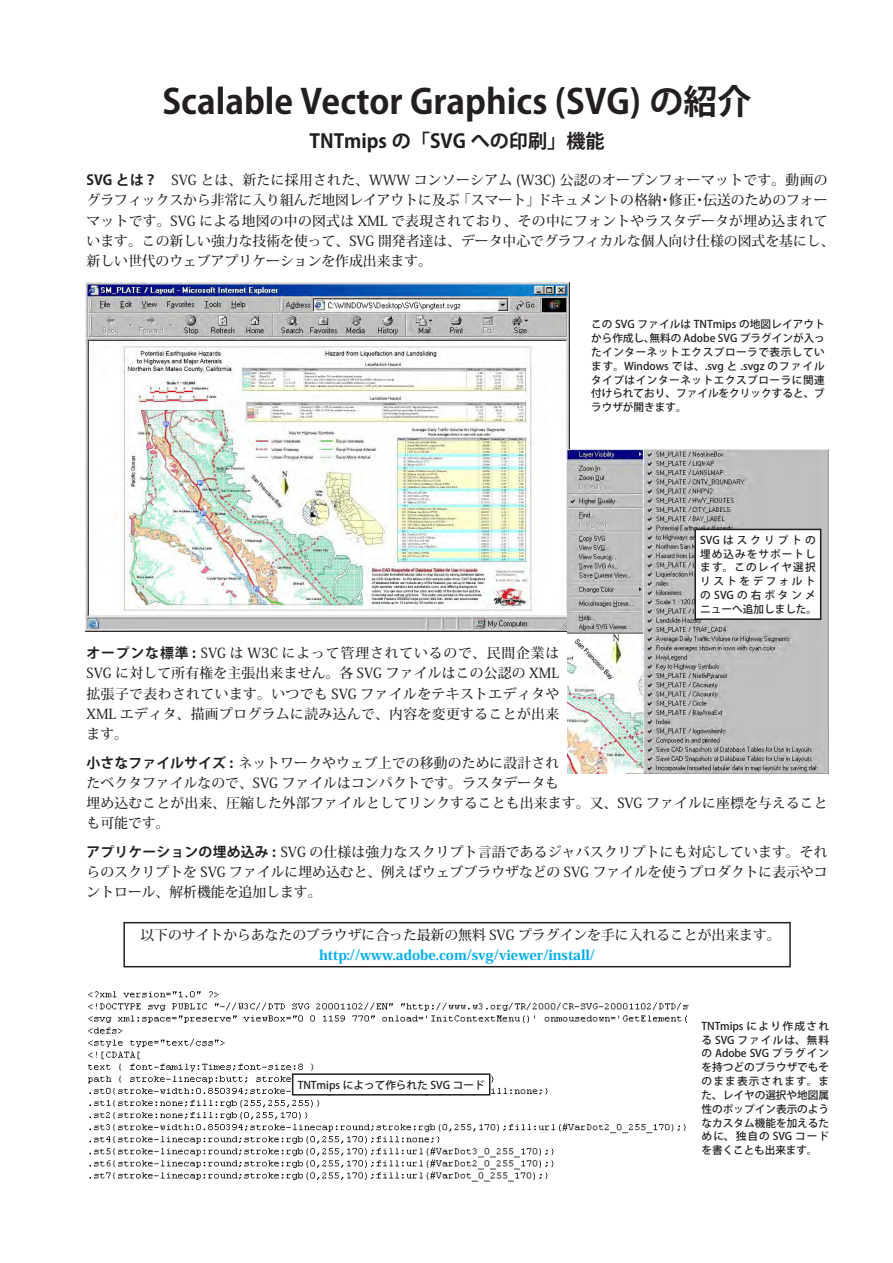
<style>
.page{position:relative;width:893px;height:1263px;background:#fff}
.page>*{position:absolute;margin:0;border:0;box-sizing:border-box;transform-origin:0 0}
.タイトル{font:700 34.05px "Koz Go Pro";color:#231f20}
.t1{font:700 19.2px "Koz Go Pro";color:#231f20}
.本文{font:500 13.8px/20.2px "Koz Min Pro";color:#231f20}
.本文-2{font:500 13.8px/20.2px "Koz Min Pro";letter-spacing:.025em;color:#231f20;text-align:right}
.本文-3{font:800 13.8px "Koz Min Pro";color:#00aeef}
.画面の説明{font:500 10.65px/13.8px "Koz Go Pro";color:#231f20;text-align:justify}
.画面の説明-2{font:500 10.65px/13.8px "Koz Go Pro";letter-spacing:.05em;color:#231f20}
.画面の説明-3{font:500 10.65px/13.8px "Koz Go Pro";letter-spacing:.105em;color:#231f20}
.s1{font-family:"Koz Go Pro";font-weight:700}
</style>
<div class="page">
<img style="left:85px;top:283px;width:485px;height:348px">
<img style="left:568px;top:450px;width:261px;height:323px">
<img style="left:88px;top:991px;width:600px;height:191px">
<div style="left:293px;top:1074px;width:197px;height:21px;background:#fff"></div>
<div style="left:292px;top:1073px;width:198px;height:22px;border:2px solid #231f20"></div>
<div style="left:695px;top:529px;width:126px;height:90px;background:#fff"></div>
<div style="left:694px;top:529px;width:127px;height:91px;border:2px solid #231f20"></div>
<div style="left:123px;top:922px;width:668px;height:45px;border:2px solid #231f20"></div>
<p class="タイトル" style="left:163px;top:80px;width:590px">Scalable Vector Graphics (SVG) の紹介</p>
<p class="t1" style="left:310px;top:129px;width:297px">TNTmips の「SVG への印刷」機能</p>
<p class="本文-2" style="left:87px;top:169px;width:743px"><span class="s1">SVG とは？</span>　SVG とは、新たに採用された、WWW コンソーシアム W( 3C) 公認のオープンフォーマットです。動画の伝送のためのフォー</p>
<p class="本文" style="left:87px;top:190px;width:749px">グラフィックスから非常に入り組んだ地図レイアウトに及ぶ<br>マットです。SVG による地図の中の図式は XML で表現されており、その中にフォントやラスタデータが埋め込まれています。この新しい強力な技術を使って、SVG 開発者達は、データ中心でグラフィカルな個人向け仕様の図式を基にし、新しい世代のウェブアプリケーションを作成出来ます。</p>
<p class="本文" style="left:537px;top:190px;width:126px">ドキュメントの格納</p>
<p class="本文" style="left:669px;top:190px;width:29px">修正</p>
<p class="本文" style="left:457px;top:190px;width:84px">「スマート」</p>
<p class="本文" style="left:658px;top:190px;width:15px">・</p>
<p class="本文" style="left:693px;top:190px;width:15px">・</p>
<p class="画面の説明" style="left:591px;top:318px;width:235px;text-align:right">この SVG ファイルは TNTmips の地図レイアウト無料の Adobe SVG プラグインが入っ</p>
<p class="画面の説明-2" style="left:591px;top:332px;width:235px">から作成し、<br>たインターネットエクスプローラで表示しています。Windows では、.svg と .svgz のファイルタイプはインターネットエクスプローラに関連付けられており、ファイルをクリックすると、ブラウザが開きます。</p>
<p class="画面の説明-3" style="left:700px;top:533px;width:118px">SVGはスクリプトの埋め込みをサポートします。このレイヤ選択リストをデフォルトのSVGの右ボタンメニューへ追加しました。</p>
<p class="本文" style="left:87px;top:642px;width:474px;text-align:justify"><span class="s1">オープンな標準 :</span> SVG は W3C によって管理されているので、民間企業はSVG に対して所有権を主張出来ません。各 SVG ファイルはこの公認の XML拡張子で表わされています。いつでも SVG ファイルをテキストエディタやXML エディタ、描画プログラムに読み込んで、内容を変更することが出来ます。</p>
<p class="本文" style="left:87px;top:752px;width:743px"><span class="s1">小さなファイルサイズ :</span> ネットワークやウェブ上での移動のために設計され<br>たベクタファイルなので、SVG ファイルはコンパクトです。ラスタデータも<br>埋め込むことが出来、圧縮した外部ファイルとしてリンクすることも出来ます。又、SVG ファイルに座標を与えることも可能です。</p>
<p class="本文" style="left:87px;top:841px;width:743px;text-align:justify"><span class="s1">アプリケーションの埋め込み :</span> SVG の仕様は強力なスクリプト言語であるジャバスクリプトにも対応しています。それらのスクリプトを SVG ファイルに埋め込むと、例えばウェブブラウザなどの SVG ファイルを使うプロダクトに表示やコントロール、解析機能を追加します。</p>
<p class="本文" style="left:140px;top:924px;width:642px">以下のサイトからあなたのブラウザに合った最新の無料 SVG プラグインを手に入れることが出来ます。</p>
<p class="本文-3" style="left:319px;top:945px;width:277px">http://www.adobe.com/svg/viewer/install/</p>
<p class="画面の説明" style="left:298px;top:1078px;width:189px">TNTmips によって作られた SVG コード</p>
<p class="画面の説明" style="left:702px;top:1019px;width:129px">TNTmipsにより作成される SVG ファイルは、無料の Adobe SVG プラグインを持つどのブラウザでもそのまま表示されます。また、レイヤの選択や地図属性のポップイン表示のようなカスタム機能を加えるために、独自の SVG コードを書くことも出来ます。</p>
</div>
